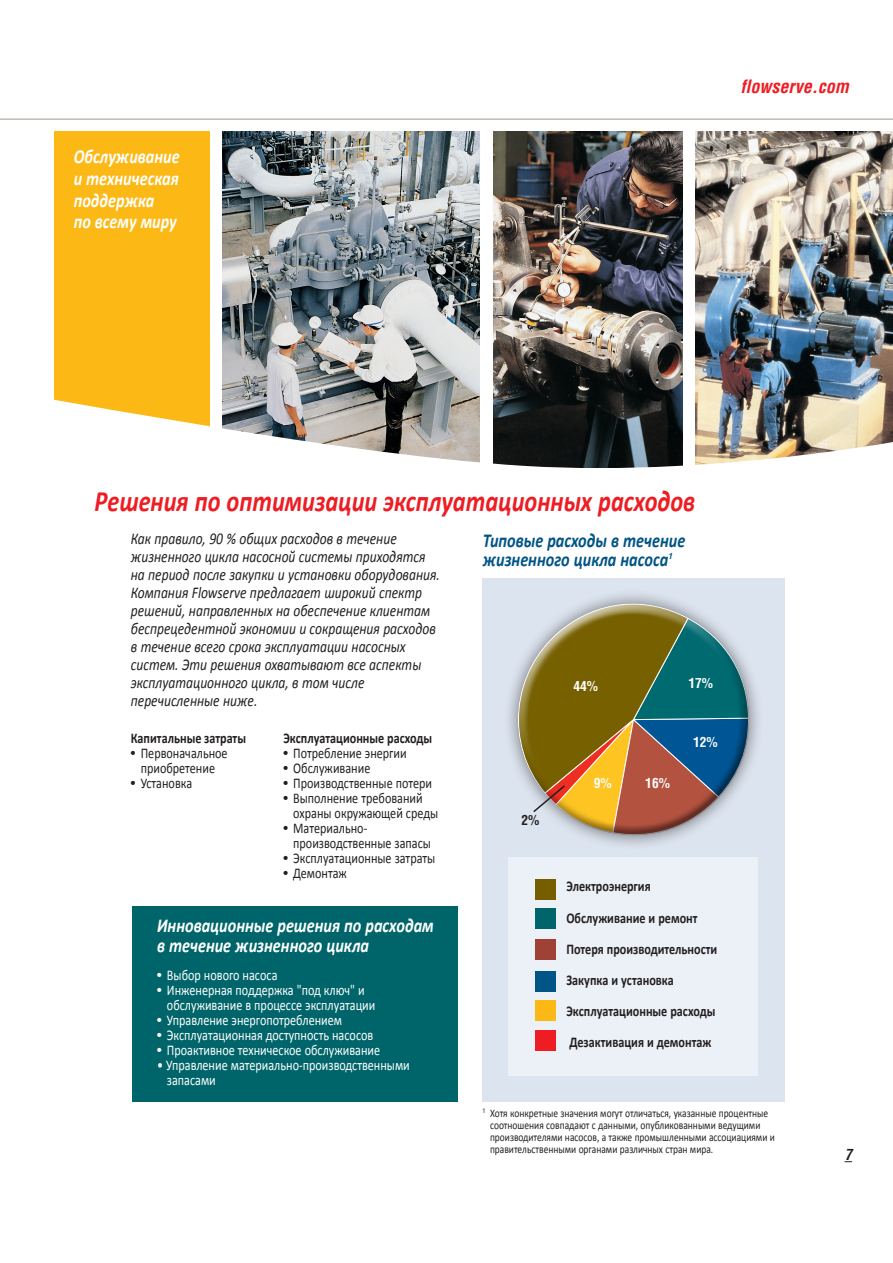
<style>
.page{position:relative;width:893px;height:1263px;background:#fff}
.page>*{position:absolute;margin:0;border:0;box-sizing:border-box;transform-origin:0 0}
.PB-Red_Page_Header{font:italic 700 29.7px "Calibri";color:#ee1d23;scale:.82 1}
.PB-Sub_Header{font:italic 700 19.8px/19.5px "Calibri";color:#fff;scale:.82 1}
.PB-Page_Title_White{font:italic 700 19.8px/21.6px "Calibri";color:#fff;scale:.82 1}
.PB-Sub_Header-2{font:italic 700 19.8px/19.5px "Calibri";color:#005486;scale:.82 1}
.t1{font:italic 700 condensed 18px "Helvetica LT Std";color:#ee1d23}
.PB-Intro_Paragraph{font:italic 16.5px/18px "Calibri";color:#231f20;scale:.82 1}
.t2{font:italic 700 condensed 15px "Helvetica LT Std";color:#231f20}
.PB-Bullet_Indent{font:14.85px/15px "Calibri";color:#fff;scale:.82 1}
.t3{font:14.85px/15px "Calibri";color:#231f20;scale:.82 1}
.PB-Body_Copy{font:700 14.85px "Calibri";color:#231f20;scale:.82 1}
.t4{font:700 condensed 13.5px "Helvetica LT Std";color:#fff}
.t5{font:700 condensed 13.5px "Helvetica LT Std";color:#231f20}
.PB-Foot_Note{font:11.55px/12px "Calibri";color:#231f20;scale:.82 1}
.PB-Sub_Header-3{font:italic 700 condensed 8.1px "Helvetica LT Std";color:#005486}
.s1{font-family:"Helvetica LT Std";font-stretch:condensed;font-size:13.5px}
</style>
<div class="page">
<hr style="left:0;top:119px;width:892px;height:1px;background:#a1968b">
<img style="left:223px;top:132px;width:256px;height:256px">
<img style="left:695px;top:132px;width:197px;height:256px">
<img style="left:493px;top:132px;width:189px;height:256px">
<div style="left:54px;top:132px;width:155px;height:326px;background:#fcb814"></div>
<img style="left:54px;top:388px;width:838px;height:80px">
<div style="left:482px;top:578px;width:302px;height:523px;background:#dce4ef"></div>
<div style="left:508px;top:857px;width:249px;height:219px;background:#ecf1f7"></div>
<div style="left:535px;top:878px;width:20px;height:21px;background:#765e00"></div>
<div style="left:535px;top:907px;width:20px;height:21px;background:#00656a"></div>
<div style="left:535px;top:939px;width:20px;height:20px;background:#a04136"></div>
<div style="left:535px;top:970px;width:20px;height:21px;background:#005486"></div>
<div style="left:535px;top:1000px;width:20px;height:21px;background:#fcb814"></div>
<div style="left:535px;top:1029px;width:20px;height:21px;background:#ee1d23"></div>
<div style="left:521px;top:641px;width:238px;height:201px;background:#231f20;opacity:.5"></div>
<svg style="left:509px;top:595px;width:239px;height:245px"></svg>
<div style="left:132px;top:906px;width:326px;height:195px;background:#00656a"></div>
<p class="PB-Page_Title_White" style="left:74px;top:145px;width:131px">Обслуживание и техническая поддержка<br>по всему миру</p>
<p class="t1" style="left:740px;top:75px;width:110px">flowserve.com</p>
<p class="PB-Red_Page_Header" style="left:95px;top:482px;width:733px">Решения по оптимизации эксплуатационных расходов</p>
<p class="PB-Sub_Header-2" style="left:482px;top:529px;width:248px">Типовые расходы в течение жизненного цикла насоса</p>
<p class="PB-Intro_Paragraph" style="left:131px;top:529px;width:378px">Как правило, 90 % общих расходов в течение жизненного цикла насосной системы приходятся на период после закупки и установки оборудования.<br>Компания Flowserve предлагает широкий спектр решений, направленных на обеспечение клиентам беспрецедентной экономии и сокращения расходов в течение всего срока эксплуатации насосных систем. Эти решения охватывают все аспекты эксплуатационного цикла, в том числе перечисленные ниже.</p>
<p class="PB-Body_Copy" style="left:131px;top:729px;width:142px">Капитальные затраты</p>
<p class="t3" style="left:131px;top:745px;width:120px;text-align:center"><span class="s1">•</span> Первоначальное приобретение</p>
<p class="t3" style="left:131px;top:775px;width:76px"><span class="s1">•</span> Установка</p>
<p class="PB-Sub_Header-3" style="left:668px;top:550px;width:6px">1</p>
<p class="t4" style="left:573px;top:677px;width:26px">44%</p>
<p class="t4" style="left:688px;top:675px;width:26px">17%</p>
<p class="PB-Body_Copy" style="left:283px;top:728px;width:183px">Эксплуатационные расходы</p>
<p class="t3" style="left:283px;top:744px;width:152px"><span class="s1">•</span> Потребление энергии</p>
<p class="t3" style="left:283px;top:759px;width:108px"><span class="s1">•</span> Обслуживание</p>
<p class="t3" style="left:283px;top:774px;width:183px"><span class="s1">•</span> Производственные потери</p>
<p class="t3" style="left:293px;top:789px;width:178px;text-indent:-10px"><span class="s1">•</span> Выполнение требований охраны окружающей среды</p>
<p class="t3" style="left:293px;top:819px;width:169px;text-indent:-10px"><span class="s1">•</span> Материально&shy;производственные запасы</p>
<p class="t3" style="left:283px;top:849px;width:187px"><span class="s1">•</span> Эксплуатационные затраты</p>
<p class="t3" style="left:283px;top:864px;width:79px"><span class="s1">•</span> Демонтаж</p>
<p class="PB-Sub_Header" style="left:157px;top:915px;width:339px">Инновационные решения по расходам в течение жизненного цикла</p>
<p class="PB-Bullet_Indent" style="left:157px;top:967px;width:148px"><span class="s1">•</span> Выбор нового насоса</p>
<p class="PB-Bullet_Indent" style="left:167px;top:982px;width:255px;text-indent:-10px"><span class="s1">•</span> Инженерная поддержка "под ключ" и обслуживание в процессе эксплуатации</p>
<p class="PB-Bullet_Indent" style="left:157px;top:1012px;width:227px"><span class="s1">•</span> Управление энергопотреблением</p>
<p class="PB-Bullet_Indent" style="left:157px;top:1027px;width:265px"><span class="s1">•</span> Эксплуатационная доступность насосов</p>
<p class="PB-Bullet_Indent" style="left:157px;top:1042px;width:273px"><span class="s1">•</span> Проактивное техническое обслуживание</p>
<p class="PB-Bullet_Indent" style="left:167px;top:1057px;width:297px;text-indent:-10px">• Управление материально-производственными запасами</p>
<p class="t4" style="left:692px;top:734px;width:26px">12%</p>
<p class="t4" style="left:593px;top:774px;width:19px">9%</p>
<p class="t4" style="left:645px;top:775px;width:26px">16%</p>
<p class="t5" style="left:521px;top:811px;width:19px">2%</p>
<p class="PB-Body_Copy" style="left:566px;top:877px;width:104px">Электроэнергия</p>
<p class="PB-Body_Copy" style="left:566px;top:908px;width:161px">Обслуживание и ремонт</p>
<p class="PB-Body_Copy" style="left:566px;top:939px;width:185px">Потеря производительности</p>
<p class="PB-Body_Copy" style="left:566px;top:970px;width:132px">Закупка и установка</p>
<p class="PB-Body_Copy" style="left:566px;top:1001px;width:183px">Эксплуатационные расходы</p>
<p class="PB-Body_Copy" style="left:569px;top:1032px;width:174px">Дезактивация и демонтаж</p>
<p class="PB-Foot_Note" style="left:490px;top:1106px;width:349px;text-indent:-8px"><sup>1</sup> Хотя конкретные значения могут отличаться, указанные процентные соотношения совпадают с данными, опубликованными ведущими производителями насосов, а также промышленными ассоциациями и правительственными органами различных стран мира.</p>
<p class="t2" style="left:844px;top:1145px;width:9px">7</p>
</div>
